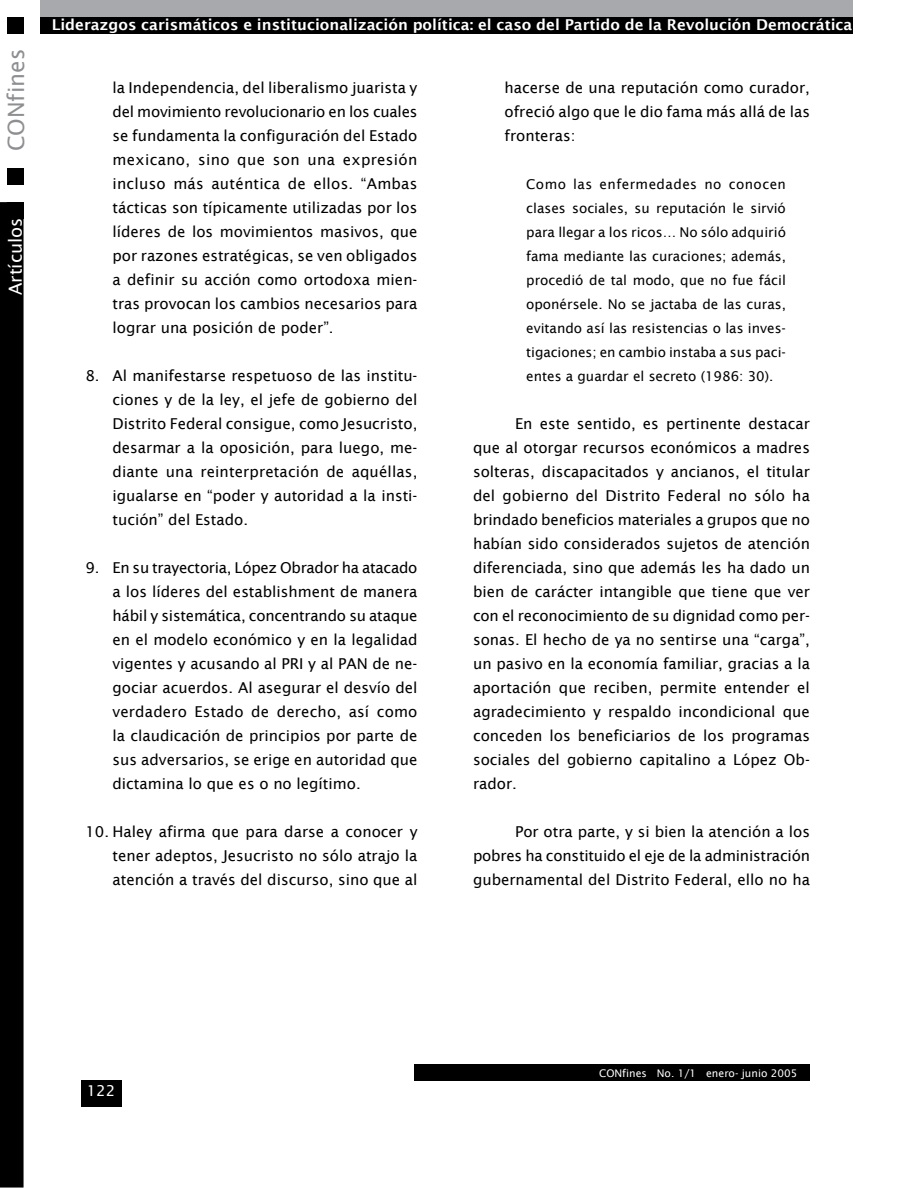
<style>
.page{position:relative;width:918px;height:1188px;background:#fff}
.page>*{position:absolute;margin:0;border:0;box-sizing:border-box;transform-origin:0 0}
.t1{font:22.5px "Lucida Sans";color:#8d8f92}
.t2{font:18px "Lucida Sans";color:#fff}
.t3{font:15px/24px "Lucida Sans";color:#000;text-align:justify}
.t4{font:600 15px "Lucida Sans";color:#fff}
.t5{font:15px "Lucida Sans";color:#fff}
.t6{font:13.5px/24px "Lucida Sans";color:#000;text-align:justify}
.t7{font:10.5px "Lucida Sans";color:#fff}
</style>
<div class="page">
<div style="left:81px;top:1080px;width:40px;height:27px;background:#000"></div>
<div style="left:414px;top:1064px;width:396px;height:17px;background:#000"></div>
<div style="left:40px;top:17px;width:813px;height:17px;background:#000"></div>
<div style="left:40px;top:0;width:813px;height:17px;background:#a7a9ac"></div>
<div style="left:7px;top:17px;width:17px;height:17px;background:#000"></div>
<div style="left:0;top:202px;width:24px;height:986px;background:#000"></div>
<div style="left:7px;top:168px;width:17px;height:17px;background:#000"></div>
<h1 class="t1" style="left:3px;top:151px;width:104px;rotate:-90deg">CONfines</h1>
<p class="t2" style="left:5px;top:295px;width:79px;rotate:-90deg">Artículos</p>
<p class="t4" style="left:52px;top:16px;width:802px">Liderazgos carismáticos e institucionalización política: el caso del Partido de la Revolución Democrática</p>
<p class="t3" style="left:112px;top:75px;width:307px">la Independencia, del liberalismo juarista y del movimiento revolucionario en los cuales se fundamenta la configuración del Estado mexicano, sino que son una expresión incluso más auténtica de ellos. “Ambas tácticas son típicamente utilizadas por los líderes de los movimientos masivos, que por razones estratégicas, se ven obligados a definir su acción como ortodoxa mien&shy;tras provocan los cambios necesarios para lograr una posición de poder”.</p>
<p class="t3" style="left:112px;top:363px;width:307px;text-indent:-27px">8. Al manifestarse respetuoso de las institu&shy;ciones y de la ley, el jefe de gobierno del Distrito Federal consigue, como Jesucristo, desarmar a la oposición, para luego, me&shy;diante una reinterpretación de aquéllas, igualarse en “poder y autoridad a la insti&shy;tución” del Estado.</p>
<p class="t3" style="left:112px;top:555px;width:307px;text-indent:-27px">9. En su trayectoria, López Obrador ha atacado a los líderes del establishment de manera hábil y sistemática, concentrando su ataque en el modelo económico y en la legalidad vigentes y acusando al PRI y al PAN de ne&shy;gociar acuerdos. Al asegurar el desvío del verdadero Estado de derecho, así como la claudicación de principios por parte de sus adversarios, se erige en autoridad que dictamina lo que es o no legítimo.</p>
<p class="t3" style="left:112px;top:819px;width:307px;text-indent:-27px">10. Haley afirma que para darse a conocer y tener adeptos, Jesucristo no sólo atrajo la atención a través del discurso, sino que al</p>
<p class="t3" style="left:505px;top:75px;width:307px">hacerse de una reputación como curador, ofreció algo que le dio fama más allá de las fronteras:</p>
<p class="t6" style="left:526px;top:172px;width:261px">Como las enfermedades no conocen clases sociales, su reputación le sirvió para llegar a los ricos… No sólo adquirió fama mediante las curaciones; además, procedió de tal modo, que no fue fácil oponérsele. No se jactaba de las curas, evitando así las resistencias o las inves&shy;tigaciones; en cambio instaba a sus paci&shy;entes a guardar el secreto (1986: 30).</p>
<p class="t3" style="left:473px;top:411px;width:339px;text-indent:42px">En este sentido, es pertinente destacar que al otorgar recursos económicos a madres solteras, discapacitados y ancianos, el titular del gobierno del Distrito Federal no sólo ha brindado beneficios materiales a grupos que no habían sido considerados sujetos de atención diferenciada, sino que además les ha dado un bien de carácter intangible que tiene que ver con el reconocimiento de su dignidad como per&shy;sonas. El hecho de ya no sentirse una “carga”, un pasivo en la economía familiar, gracias a la aportación que reciben, permite entender el agradecimiento y respaldo incondicional que conceden los beneficiarios de los programas sociales del gobierno capitalino a López Ob&shy;rador.</p>
<p class="t3" style="left:473px;top:819px;width:338px;text-indent:42px">Por otra parte, y si bien la atención a los pobres ha constituido el eje de la administración gubernamental del Distrito Federal, ello no ha</p>
<p class="t5" style="left:87px;top:1082px;width:30px">122</p>
<p class="t7" style="left:599px;top:1067px;width:200px">CONfines No. 1/1 enero- junio 2005</p>
</div>
